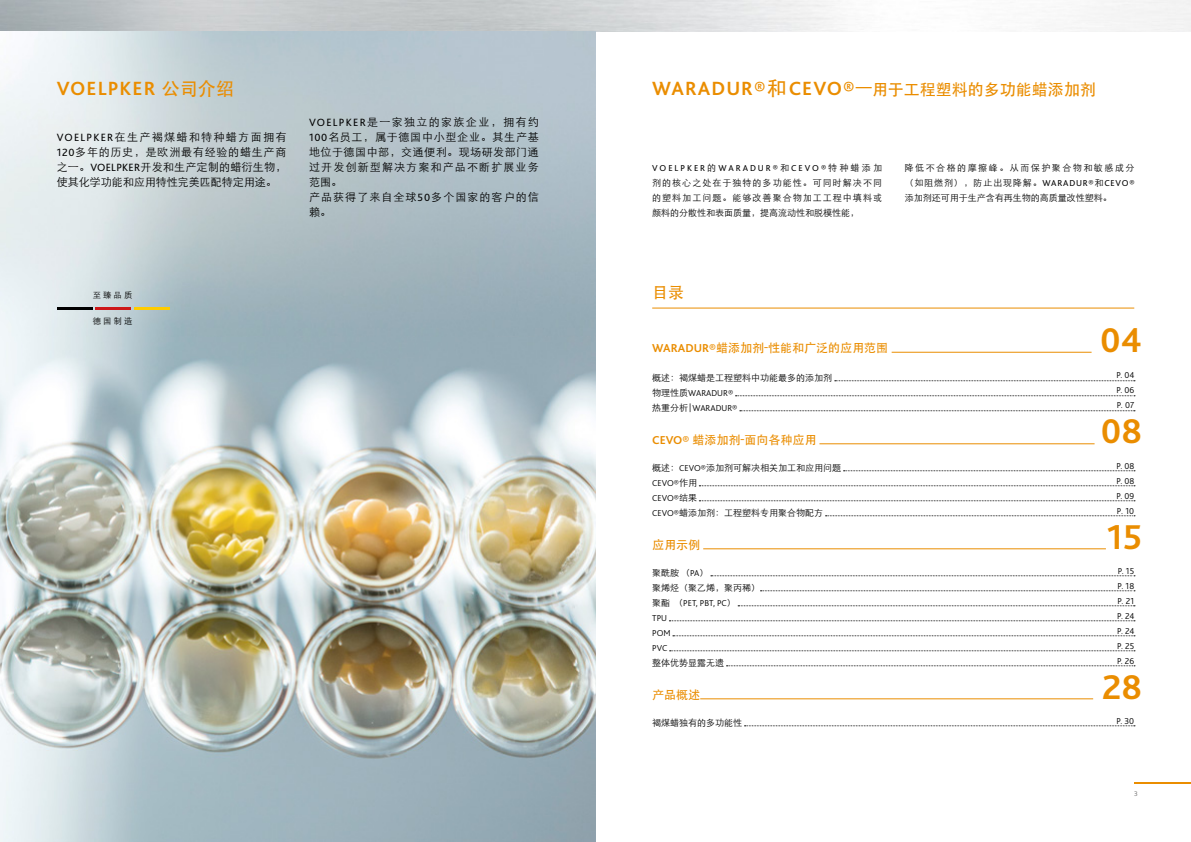
<style>
.page{position:relative;width:1191px;height:842px;background:#fff}
.page>*{position:absolute;margin:0;border:0;box-sizing:border-box;transform-origin:0 0}
.t1{font:700 36px "Bliss 2";color:#ea8d00}
.t2{font:700 20px "Bliss 2";letter-spacing:.05em;color:#ea8d00}
.t3{font:500 16px "ST Heiti SC";color:#ea8d00}
.t4{font:500 12px "ST Heiti SC";color:#ea8d00}
.t5{font:300 11px/15px "ST Heiti SC";letter-spacing:.095em;color:#000}
.t6{font:300 11px/15px "ST Heiti SC";letter-spacing:.07em;color:#000;text-align:justify}
.t7{font:300 9px/15px "ST Heiti SC";color:#000;text-align:justify}
.t8{font:300 9px/15px "Bliss 2";color:#000}
.t9{font:9px "Bliss 2";letter-spacing:.215em;color:#000}
.t10{font:300 8.3px "ST Heiti SC";letter-spacing:.25em;color:#000}
.t11{font:300 7px "Bliss 2";color:#706f6f}
.s1{font-family:"ST Heiti SC";font-weight:500;font-size:18px}
.s2{font-family:"Bliss 2";font-weight:400}
.s3{font-family:"Bliss 2";font-weight:700;font-size:20px}
.s4{font-size:20px}
.s5{font-family:"ST Heiti SC";font-weight:300}
.s6{font-family:"Bliss 2";font-weight:700}
.s7{font-family:"ST Heiti SC"}
.s8{font-family:"Bliss 2"}
</style>
<div class="page">
<img style="left:0;top:337px;width:595px;height:505px">
<img style="left:0;top:32px;width:595px;height:305px">
<hr style="left:891px;top:352px;width:200px;height:1px;background:#ea8d00">
<svg style="left:834px;top:381px;width:301px;height:1px"></svg>
<svg style="left:735px;top:396px;width:400px;height:1px"></svg>
<svg style="left:740px;top:411px;width:395px;height:1px"></svg>
<hr style="left:819px;top:444px;width:275px;height:1px;background:#ea8d00">
<svg style="left:843px;top:471px;width:292px;height:1px"></svg>
<svg style="left:699px;top:486px;width:436px;height:1px"></svg>
<svg style="left:699px;top:501px;width:436px;height:1px"></svg>
<svg style="left:825px;top:516px;width:310px;height:1px"></svg>
<hr style="left:703px;top:549px;width:403px;height:1px;background:#ea8d00">
<svg style="left:711px;top:576px;width:424px;height:1px"></svg>
<svg style="left:760px;top:591px;width:375px;height:1px"></svg>
<svg style="left:738px;top:606px;width:397px;height:1px"></svg>
<svg style="left:669px;top:621px;width:466px;height:1px"></svg>
<svg style="left:673px;top:636px;width:462px;height:1px"></svg>
<svg style="left:669px;top:651px;width:466px;height:1px"></svg>
<svg style="left:726px;top:666px;width:409px;height:1px"></svg>
<hr style="left:700px;top:699px;width:393px;height:1px;background:#ea8d00">
<svg style="left:744px;top:726px;width:391px;height:1px"></svg>
<hr style="left:652px;top:308px;width:482px;height:1px;background:#ea8d00">
<hr style="left:57px;top:307px;width:35px;height:3px;background:#000">
<hr style="left:95px;top:307px;width:36px;height:3px;background:#cd1719">
<hr style="left:134px;top:307px;width:36px;height:3px;background:#fc0">
<hr style="left:1134px;top:782px;width:57px;height:2px;background:#ea8d00">
<h2 class="t2" style="left:57px;top:76px;width:179px">VOELPKER <span class="s1">公司介绍</span></h2>
<p class="t6" style="left:57px;top:128px;width:231px"><span class="s2">VOELPKER</span>在生产褐煤蜡和特种蜡方面拥有<span class="s2">120</span>多年的历史，是欧洲最有经验的蜡生产商之一。<span class="s2">VOELPKER</span>开发和生产定制的蜡衍生物，使其化学功能和应用特性完美匹配特定用途。</p>
<p class="t5" style="left:309px;top:113px;width:231px"><span class="s2">VOELPKER</span>是一家独立的家族企业，拥有约<br><span class="s2">100</span>名员工，属于德国中小型企业。其生产基地位于德国中部，交通便利。现场研发部门通过开发创新型解决方案和产品不断扩展业务范围。<br>产品获得了来自全球<span class="s2">50</span>多个国家的客户的信赖。</p>
<p class="t10" style="left:93px;top:287px;width:41px">至臻品质</p>
<p class="t10" style="left:93px;top:313px;width:41px">德国制造</p>
<h3 class="t3" style="left:652px;top:81px;width:445px"><span class="s3">WARADUR®</span><span class="s4">和</span><span class="s3">CEVO®</span>—用于工程塑料的多功能蜡添加剂</h3>
<p class="t9" style="left:652px;top:162px;width:231px">VOELPKER<span class="s5">的</span>WARADUR®<span class="s5">和</span>CEVO®<span class="s5">特种蜡添加</span></p>
<p class="t7" style="left:652px;top:174px;width:231px">剂的核心之处在于独特的多功能性。可同时解决不同的塑料加工问题。能够改善聚合物加工工程中填料或颜料的分散性和表面质量，提高流动性和脱模性能，</p>
<p class="t7" style="left:904px;top:159px;width:231px">降低不合格的摩擦峰。从而保护聚合物和敏感成分（如阻燃剂），防止出现降解。<span class="s2">WARADUR®</span>和<span class="s2">CEVO®</span>添加剂还可用于生产含有再生物的高质量改性塑料。</p>
<h3 class="t3" style="left:652px;top:283px;width:33px">目录</h3>
<h3 class="t4" style="left:652px;top:342px;width:237px"><span class="s6">WARADUR®</span>蜡添加剂-性能和广泛的应用范围</h3>
<p class="t7" style="left:652px;top:369px;width:181px">概述：褐煤蜡是工程塑料中功能最多的添加剂</p>
<p class="t8" style="left:652px;top:385px;width:87px"><span class="s7">物理性质</span>WARADUR®<span class="s7">热重分析|</span>WARADUR®</p>
<h3 class="t4" style="left:652px;top:433px;width:166px"><span class="s6">CEVO®</span> 蜡添加剂-面向各种应用</h3>
<p class="t7" style="left:652px;top:459px;width:190px">概述：<span class="s8">CEVO®</span>添加剂可解决相关加工和应用问题</p>
<p class="t8" style="left:652px;top:475px;width:46px">CEVO®<span class="s7">作用<br></span>CEVO®<span class="s7">结果</span></p>
<p class="t7" style="left:652px;top:504px;width:172px"><span class="s8">CEVO®</span>蜡添加剂：工程塑料专用聚合物配方</p>
<h3 class="t4" style="left:652px;top:538px;width:49px">应用示例</h3>
<p class="t7" style="left:652px;top:564px;width:109px">聚酰胺（<span class="s8">PA</span>）<br>聚烯烃（聚乙烯，聚丙稀）</p>
<p class="t8" style="left:652px;top:595px;width:85px"><span class="s7">聚酯（</span>PET, PBT, PC<span class="s7">）<br></span>TPU<br>POM<br>PVC</p>
<p class="t7" style="left:652px;top:654px;width:73px">整体优势显露无遗</p>
<h3 class="t4" style="left:652px;top:688px;width:49px">产品概述</h3>
<p class="t7" style="left:652px;top:714px;width:91px">褐煤蜡独有的多功能性</p>
<h1 class="t1" style="left:1100px;top:317px;width:43px">04</h1>
<p class="t8" style="left:1116px;top:367px;width:19px">P. 04</p>
<p class="t8" style="left:1116px;top:382px;width:19px">P. 06</p>
<p class="t8" style="left:1116px;top:397px;width:19px">P. 07</p>
<h1 class="t1" style="left:1100px;top:409px;width:43px">08</h1>
<p class="t8" style="left:1116px;top:458px;width:19px">P. 08</p>
<p class="t8" style="left:1116px;top:473px;width:19px">P. 08</p>
<p class="t8" style="left:1116px;top:488px;width:19px;line-height:15.4px">P. 09<br>P. 10</p>
<h1 class="t1" style="left:1107px;top:514px;width:37px">15</h1>
<p class="t8" style="left:1117px;top:563px;width:18px">P. 15</p>
<p class="t8" style="left:1117px;top:578px;width:18px">P. 18</p>
<p class="t8" style="left:1117px;top:593px;width:18px">P. 21</p>
<p class="t8" style="left:1117px;top:608px;width:19px">P. 24</p>
<p class="t8" style="left:1117px;top:623px;width:19px">P. 24</p>
<p class="t8" style="left:1117px;top:638px;width:19px">P. 25</p>
<p class="t8" style="left:1117px;top:653px;width:19px">P. 26</p>
<h1 class="t1" style="left:1102px;top:665px;width:41px">28</h1>
<p class="t8" style="left:1116px;top:713px;width:19px">P. 30</p>
<p class="t11" style="left:1134px;top:789px;width:5px">3</p>
</div>
